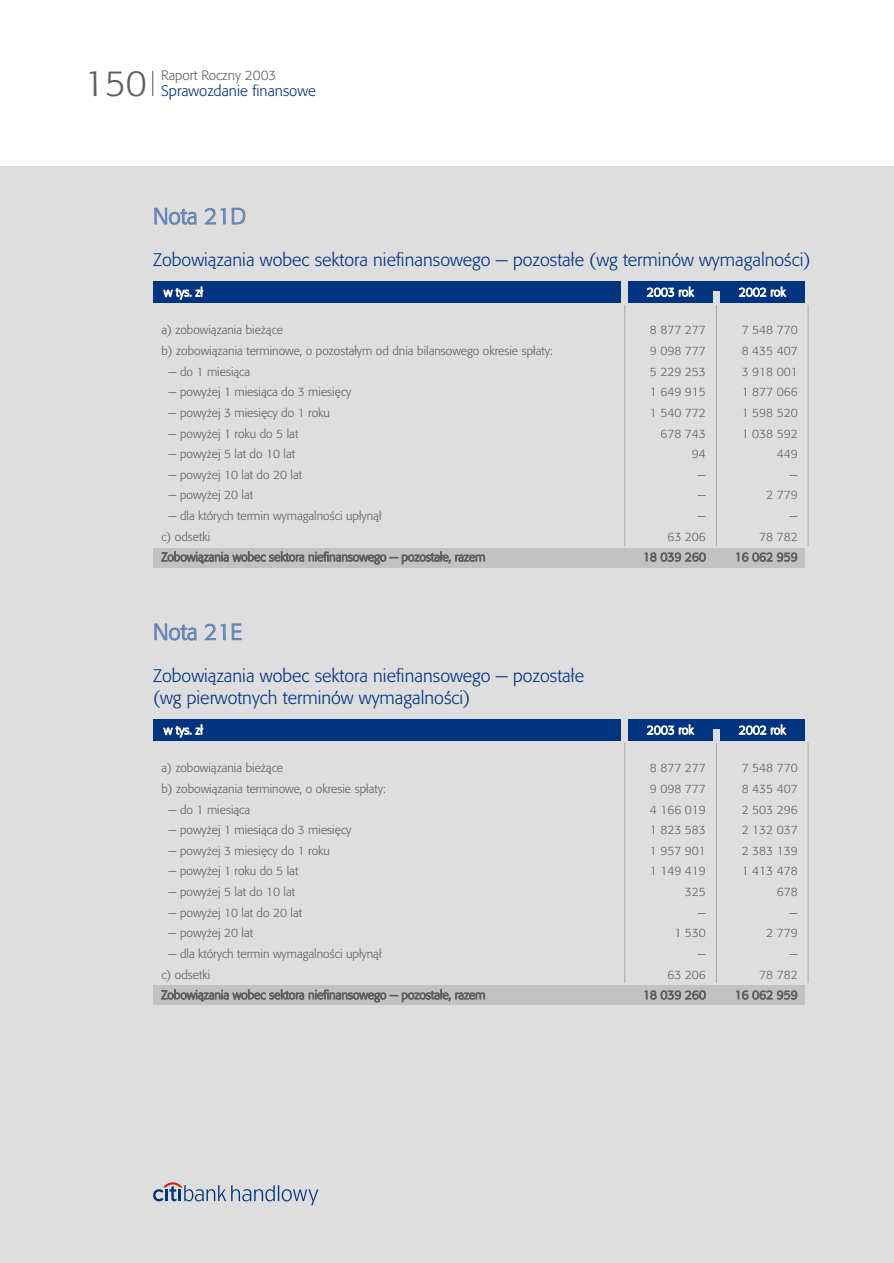
<style>
.page{position:relative;width:894px;height:1263px;background:#fff}
.page>*{position:absolute;margin:0;border:0;box-sizing:border-box;transform-origin:0 0}
.t1{font:36px "Formata";color:#615e5c}
.t2{font:22.5px "Formata";color:#6685b3}
.t3{font:18px/22px "Formata";color:#003380}
.t4{font:15px "Formata";color:#003380}
.t5{font:13.5px "Formata";color:#615e5c}
.t6{font:12px/20.5px "Formata";color:#615e5c;text-align:right}
.t7{font:12px "Formata";color:#fff}
</style>
<div class="page">
<div style="left:0;top:166px;width:894px;height:1097px;background:#dedede"></div>
<svg style="left:153px;top:1182px;width:165px;height:23px"></svg>
<svg style="left:152px;top:71px;width:1px;height:25px"></svg>
<div style="left:153px;top:281px;width:655px;height:21px;background:#003380"></div>
<hr style="left:624px;top:298px;width:1px;height:263px;background:#aba8a8">
<hr style="left:716px;top:298px;width:1px;height:263px;background:#aba8a8">
<hr style="left:808px;top:298px;width:1px;height:263px;background:#aba8a8">
<div style="left:713px;top:292px;width:7px;height:13px;background:#dedede"></div>
<svg style="left:442px;top:546px;width:367px;height:22px"></svg>
<div style="left:153px;top:548px;width:651px;height:19px;background:#c2c2c2"></div>
<div style="left:621px;top:274px;width:7px;height:31px;background:#dedede"></div>
<div style="left:805px;top:274px;width:6px;height:31px;background:#dedede"></div>
<div style="left:153px;top:719px;width:655px;height:21px;background:#003380"></div>
<hr style="left:624px;top:735px;width:1px;height:261px;background:#aba8a8">
<hr style="left:716px;top:735px;width:1px;height:261px;background:#aba8a8">
<hr style="left:808px;top:735px;width:1px;height:261px;background:#aba8a8">
<div style="left:713px;top:730px;width:7px;height:13px;background:#dedede"></div>
<svg style="left:442px;top:984px;width:367px;height:21px"></svg>
<div style="left:153px;top:986px;width:651px;height:19px;background:#c2c2c2"></div>
<div style="left:621px;top:712px;width:7px;height:31px;background:#dedede"></div>
<div style="left:805px;top:712px;width:6px;height:31px;background:#dedede"></div>
<h1 class="t1" style="left:84px;top:61px;width:64px">150</h1>
<p class="t5" style="left:161px;top:67px;width:117px">Raport Roczny 2003</p>
<p class="t4" style="left:161px;top:81px;width:156px">Sprawozdanie finansowe</p>
<h2 class="t2" style="left:153px;top:202px;width:94px">Nota 21D</h2>
<h3 class="t3" style="left:153px;top:249px;width:659px">Zobowi¹zania wobec sektora niefinansowego - pozosta³e (wg terminów wymagalnoœci)</h3>
<p class="t7" style="left:164px;top:285px;width:40px">w tys. z³</p>
<p class="t7" style="left:647px;top:285px;width:48px">2003 rok</p>
<p class="t6" style="left:161px;top:320px;width:393px;text-align:left">a) zobowi¹zania bie¿¹ce<br>b) zobowi¹zania terminowe, o pozosta³ym od dnia bilansowego okresie sp³aty:</p>
<p class="t6" style="left:169px;top:361px;width:83px">- do 1 miesi¹ca</p>
<p class="t6" style="left:169px;top:382px;width:185px">- powy¿ej 1 miesi¹ca do 3 miesiêcy</p>
<p class="t6" style="left:169px;top:402px;width:163px">- powy¿ej 3 miesiêcy do 1 roku</p>
<p class="t6" style="left:169px;top:423px;width:131px">- powy¿ej 1 roku do 5 lat</p>
<p class="t6" style="left:169px;top:444px;width:128px">- powy¿ej 5 lat do 10 lat</p>
<p class="t6" style="left:169px;top:464px;width:135px">- powy¿ej 10 lat do 20 lat</p>
<p class="t6" style="left:169px;top:485px;width:86px">- powy¿ej 20 lat</p>
<p class="t6" style="left:161px;top:505px;width:326px;text-align:left;text-indent:7px">- dla których termin wymagalnoœci up³yn¹³<br>c) odsetki<br>Zobowi¹zania wobec sektora niefinansowego - pozosta³e, razem</p>
<h2 class="t2" style="left:153px;top:618px;width:91px">Nota 21E</h2>
<h3 class="t3" style="left:153px;top:664px;width:432px">Zobowi¹zania wobec sektora niefinansowego - pozosta³e (wg pierwotnych terminów wymagalnoœci)</h3>
<p class="t6" style="left:643px;top:320px;width:64px">8 877 277<br>9 098 777<br>5 229 253<br>1 649 915<br>1 540 772<br>678 743<br>94<br>-<br>-<br>-<br>63 206<br>18 039 260</p>
<p class="t7" style="left:164px;top:723px;width:40px">w tys. z³</p>
<p class="t7" style="left:647px;top:723px;width:48px">2003 rok</p>
<p class="t6" style="left:161px;top:758px;width:226px;text-align:left">a) zobowi¹zania bie¿¹ce<br>b) zobowi¹zania terminowe, o okresie sp³aty:</p>
<p class="t6" style="left:169px;top:799px;width:83px">- do 1 miesi¹ca</p>
<p class="t6" style="left:169px;top:820px;width:185px">- powy¿ej 1 miesi¹ca do 3 miesiêcy</p>
<p class="t6" style="left:169px;top:840px;width:163px">- powy¿ej 3 miesiêcy do 1 roku</p>
<p class="t6" style="left:169px;top:861px;width:131px">- powy¿ej 1 roku do 5 lat</p>
<p class="t6" style="left:169px;top:881px;width:128px">- powy¿ej 5 lat do 10 lat</p>
<p class="t6" style="left:169px;top:902px;width:135px">- powy¿ej 10 lat do 20 lat</p>
<p class="t6" style="left:169px;top:923px;width:86px">- powy¿ej 20 lat</p>
<p class="t6" style="left:161px;top:943px;width:326px;text-align:left;text-indent:7px">- dla których termin wymagalnoœci up³yn¹³<br>c) odsetki<br>Zobowi¹zania wobec sektora niefinansowego - pozosta³e, razem</p>
<p class="t6" style="left:643px;top:758px;width:64px">8 877 277<br>9 098 777<br>4 166 019<br>1 823 583<br>1 957 901<br>1 149 419<br>325<br>-<br>1 530<br>-<br>63 206<br>18 039 260</p>
<p class="t7" style="left:739px;top:285px;width:48px">2002 rok</p>
<p class="t6" style="left:735px;top:320px;width:64px">7 548 770<br>8 435 407<br>3 918 001<br>1 877 066<br>1 598 520<br>1 038 592<br>449<br>-<br>2 779<br>-<br>78 782<br>16 062 959</p>
<p class="t7" style="left:739px;top:723px;width:48px">2002 rok</p>
<p class="t6" style="left:735px;top:758px;width:64px">7 548 770<br>8 435 407<br>2 503 296<br>2 132 037<br>2 383 139<br>1 413 478<br>678<br>-<br>2 779<br>-<br>78 782<br>16 062 959</p>
</div>
